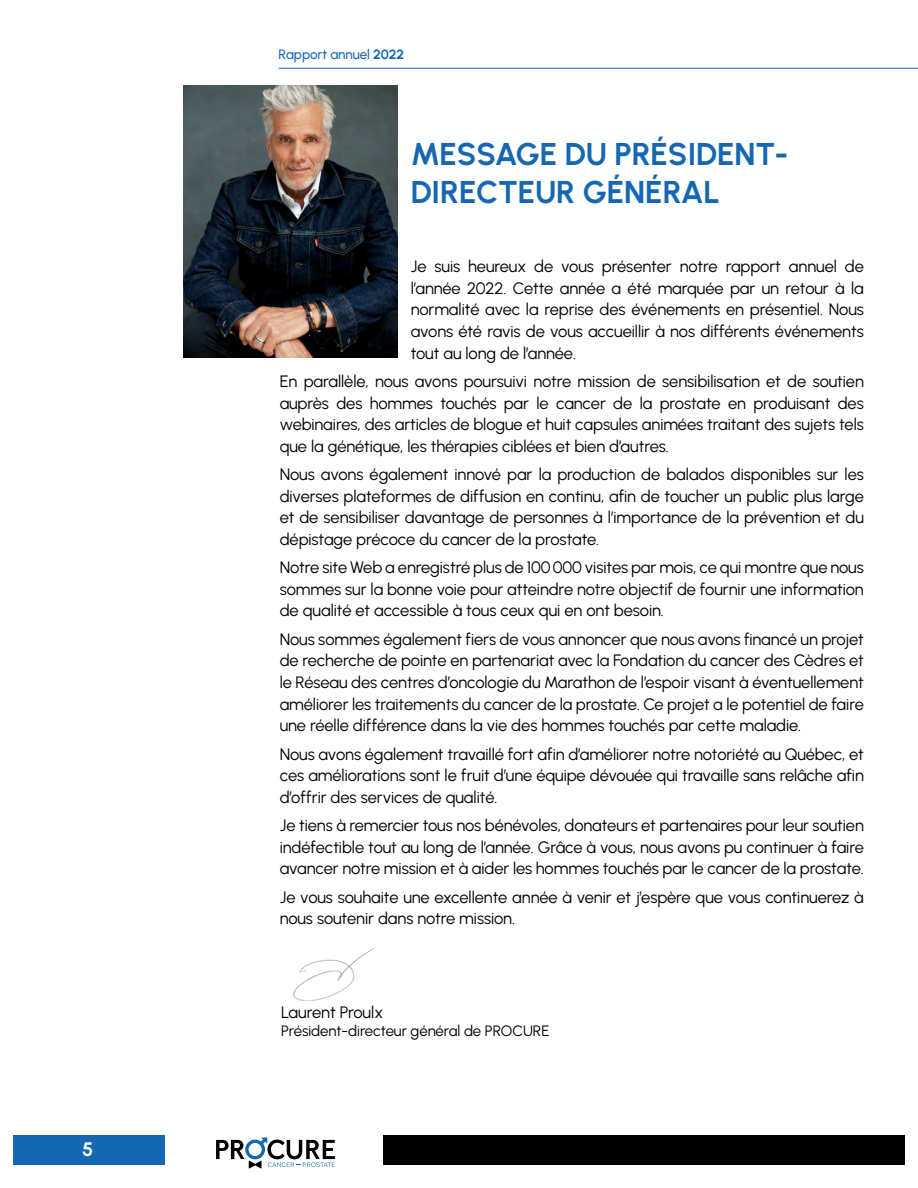
<style>
.page{position:relative;width:918px;height:1188px;background:#fff}
.page>*{position:absolute;margin:0;border:0;box-sizing:border-box;transform-origin:0 0}
.t1{font:700 31.5px/37.8px "Urbanist";letter-spacing:-.01em;color:#1667b2}
.t2{font:700 19.5px "Urbanist";color:#fff}
.t3{font:16.5px/21.6px "Urbanist";letter-spacing:-.005em;color:#000;text-align:justify}
.t4{font:15px "Urbanist";letter-spacing:-.005em;color:#000}
.t5{font:500 13.5px "Urbanist";letter-spacing:-.005em;color:#1667b2}
.s1{font-weight:700}
</style>
<div class="page">
<div style="left:13px;top:1135px;width:151px;height:29px;background:#1667b2"></div>
<div style="left:383px;top:1135px;width:521px;height:29px;background:#000"></div>
<svg style="left:216px;top:1137px;width:119px;height:31px"></svg>
<hr style="left:279px;top:68px;width:639px;height:1px;background:#1667b2">
<img style="left:184px;top:86px;width:213px;height:271px">
<img style="left:293px;top:948px;width:82px;height:53px">
<p class="t2" style="left:82px;top:1137px;width:13px">5</p>
<p class="t5" style="left:279px;top:46px;width:127px">Rapport annuel <span class="s1">2022</span></p>
<h1 class="t1" style="left:411px;top:134px;width:379px">MESSAGE DU PRÉSIDENT-<br>DIRECTEUR GÉNÉRAL</h1>
<p class="t3" style="left:411px;top:255px;width:455px">Je suis heureux de vous présenter notre rapport annuel de l’année 2022. Cette année a été marquée par un retour à la normalité avec la reprise des événements en présentiel. Nous avons été ravis de vous accueillir à nos différents événements tout au long de l’année.</p>
<p class="t3" style="left:280px;top:370px;width:586px">En parallèle, nous avons poursuivi notre mission de sensibilisation et de soutien auprès des hommes touchés par le cancer de la prostate en produisant des webinaires, des articles de blogue et huit capsules animées traitant des sujets tels que la génétique, les thérapies ciblées et bien d’autres.</p>
<p class="t3" style="left:280px;top:463px;width:586px">Nous avons également innové par la production de balados disponibles sur les diverses plateformes de diffusion en continu, afin de toucher un public plus large et de sensibiliser davantage de personnes à l’importance de la prévention et du dépistage précoce du cancer de la prostate.</p>
<p class="t3" style="left:280px;top:556px;width:586px">Notre site Web a enregistré plus de 100000 visites par mois, ce qui montre que nous sommes sur la bonne voie pour atteindre notre objectif de fournir une information de qualité et accessible à tous ceux qui en ont besoin.</p>
<p class="t3" style="left:280px;top:628px;width:586px">Nous sommes également fiers de vous annoncer que nous avons financé un projet de recherche de pointe en partenariat avec la Fondation du cancer des Cèdres et le Réseau des centres d’oncologie du Marathon de l’espoir visant à éventuellement améliorer les traitements du cancer de la prostate. Ce projet a le potentiel de faire une réelle différence dans la vie des hommes touchés par cette maladie.</p>
<p class="t3" style="left:280px;top:743px;width:586px">Nous avons également travaillé fort afin d’améliorer notre notoriété au Québec, et ces améliorations sont le fruit d’une équipe dévouée qui travaille sans relâche afin d’offrir des services de qualité.</p>
<p class="t3" style="left:280px;top:814px;width:586px">Je tiens à remercier tous nos bénévoles, donateurs et partenaires pour leur soutien indéfectible tout au long de l’année. Grâce à vous, nous avons pu continuer à faire avancer notre mission et à aider les hommes touchés par le cancer de la prostate.</p>
<p class="t3" style="left:280px;top:886px;width:586px">Je vous souhaite une excellente année à venir et j’espère que vous continuerez à nous soutenir dans notre mission.</p>
<p class="t3" style="left:281px;top:1001px;width:103px">Laurent Proulx</p>
<p class="t4" style="left:281px;top:1021px;width:270px">Président-directeur général de PROCURE</p>
</div>
